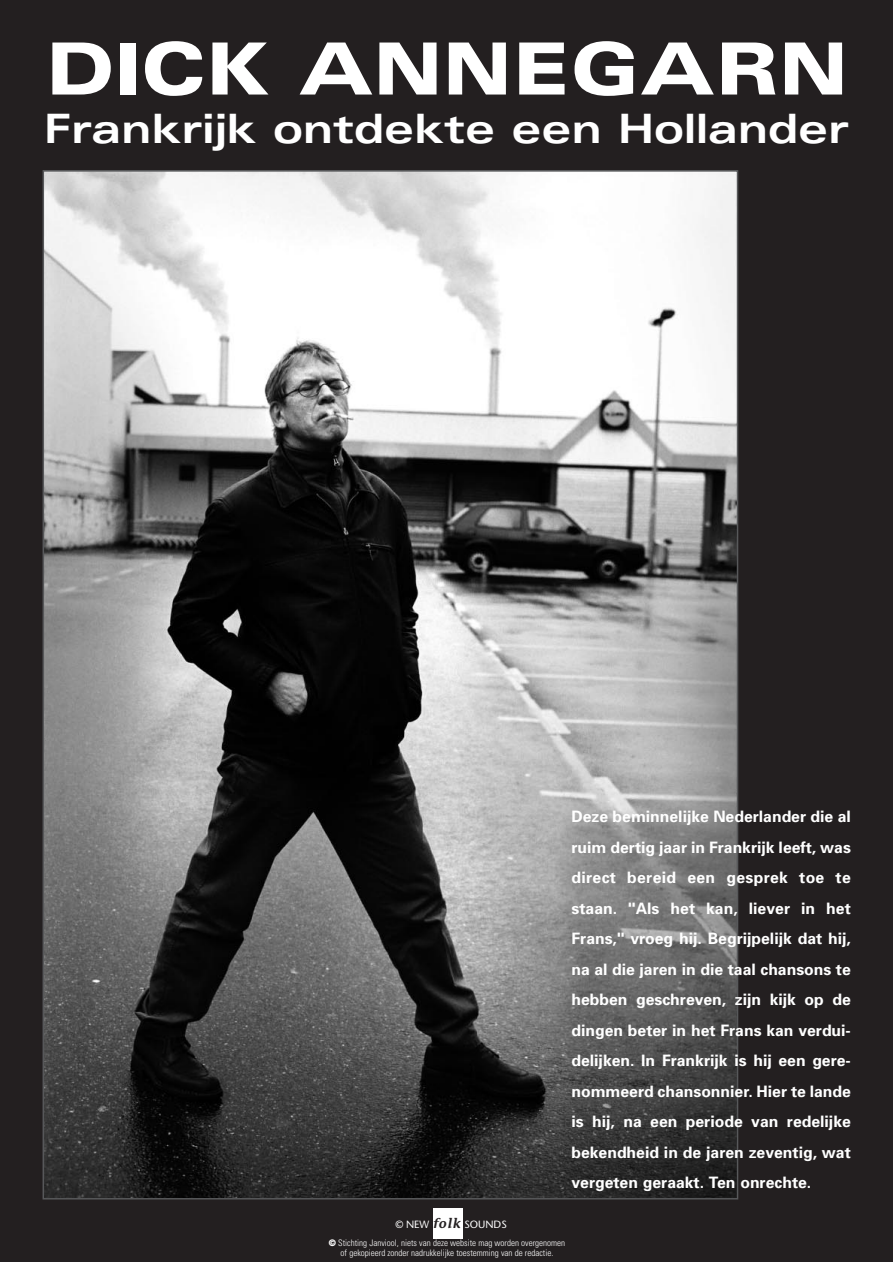
<style>
.page{position:relative;width:893px;height:1262px;background:#fff}
.page>*{position:absolute;margin:0;border:0;box-sizing:border-box;transform-origin:0 0}
.t1{font:900 expanded 72px "Univers";color:#fff}
.t2{font:700 expanded 40.5px "Univers";color:#fff}
.t3{font:700 15.75px/30.5px "Univers";color:#fff;text-align:justify}
.t4{font:10.5px "Stone Sans";color:#fff}
.t5{font:300 condensed 9px/9.8px "Univers";color:#fff;text-align:center}
.s1{font-family:"Stone Informal";font-weight:600;font-style:italic;font-size:13.8px;color:#231f20}
.s2{font-weight:900;font-stretch:expanded}
</style>
<div class="page">
<div style="left:0;top:0;width:892px;height:1262px;background:#231f20"></div>
<img style="left:46px;top:173px;width:689px;height:1023px">
<div style="left:433px;top:1208px;width:29px;height:30px;background:#fff"></div>
<h1 class="t1" style="left:45px;top:43px;width:804px">DICK ANNEGARN</h1>
<h2 class="t2" style="left:44px;top:114px;width:806px">Frankrijk ontdekte een Hollander</h2>
<p class="t3" style="left:571px;top:802px;width:281px">Deze beminnelijke Nederlander die al ruim dertig jaar in Frankrijk leeft, was direct bereid een gesprek toe te staan. "Als het kan, liever in het Frans," vroeg hij. Begrijpelijk dat hij, na al die jaren in die taal chansons te hebben geschreven, zijn kijk op de dingen beter in het Frans kan verdui&shy;delijken. In Frankrijk is hij een gere&shy;nommeerd chansonnier. Hier te lande is hij, na een periode van redelijke bekendheid in de jaren zeventig, wat vergeten geraakt. Ten onrechte.</p>
<p class="t4" style="left:395px;top:1220px;width:113px">© NEW <span class="s1">folk</span> SOUNDS</p>
<p class="t5" style="left:329px;top:1239px;width:238px"><span class="s2">©</span> Stichting Janviool, niets van deze website mag worden overgenomen of gekopieerd zonder nadrukkelijke toestemming van de redactie.</p>
</div>
